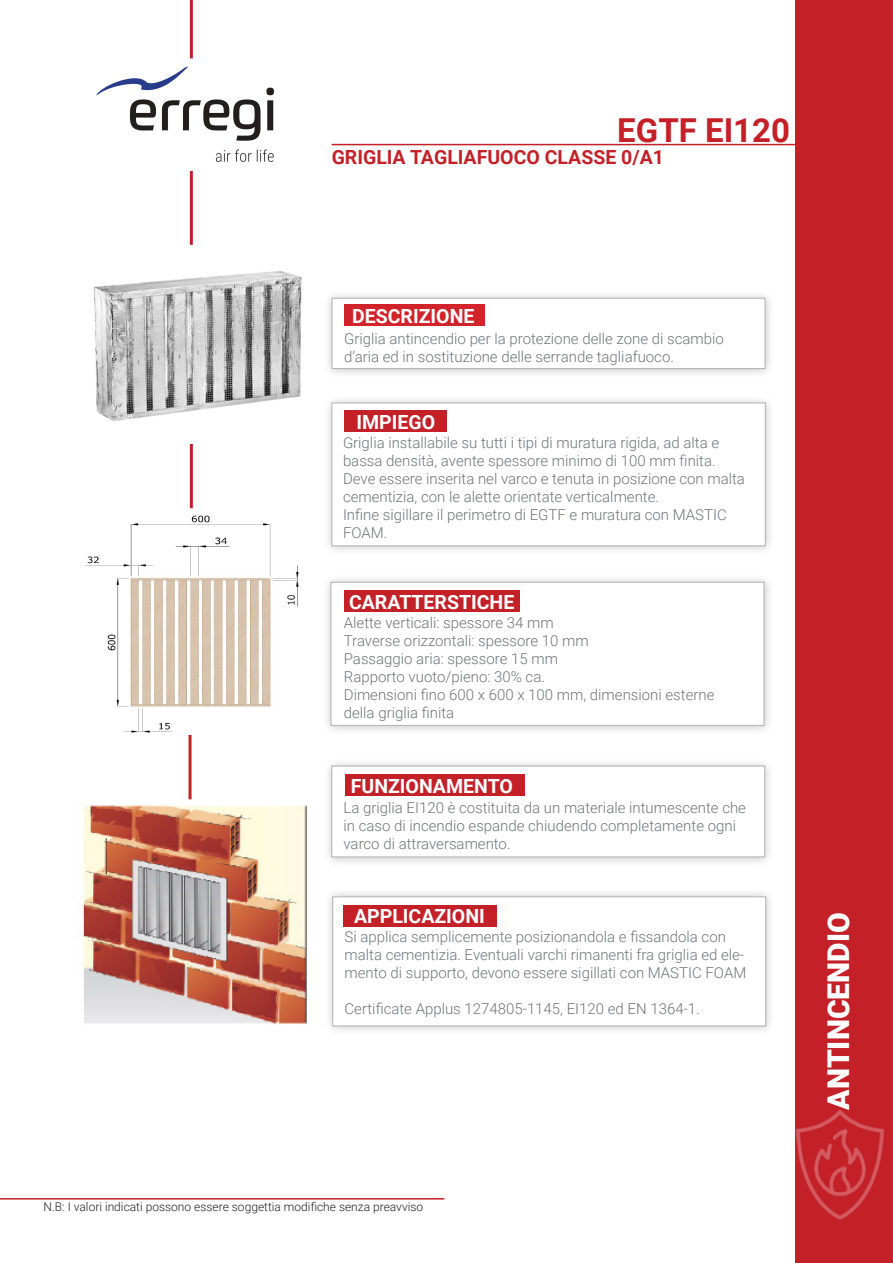
<style>
.page{position:relative;width:893px;height:1263px;background:#fff}
.page>*{position:absolute;margin:0;border:0;box-sizing:border-box;transform-origin:0 0}
.t1{font:700 33px "Roboto";color:#c42028}
.t2{font:900 30px "Roboto";color:#fff}
.t3{font:700 19.5px "Roboto";color:#fff}
.t4{font:700 19.5px "Roboto";color:#c42028}
.t5{font:300 15px/18px "Roboto";color:#727477}
.t6{font:300 12px "Roboto";color:#231f20}
</style>
<div class="page">
<div style="left:323px;top:394px;width:452px;height:162px;background:#231f20;opacity:.46"></div>
<div style="left:331px;top:403px;width:435px;height:143px;background:#fff"></div>
<div style="left:322px;top:573px;width:452px;height:162px;background:#231f20;opacity:.46"></div>
<div style="left:331px;top:582px;width:433px;height:144px;background:#fff"></div>
<div style="left:323px;top:289px;width:452px;height:89px;background:#231f20;opacity:.46"></div>
<div style="left:332px;top:298px;width:433px;height:71px;background:#fff"></div>
<div style="left:795px;top:0;width:98px;height:1263px;background:#c42028"></div>
<hr style="left:332px;top:144px;width:479px;height:1px;background:#c42028">
<hr style="left:190px;top:0;width:3px;height:58px;background:#c42028">
<hr style="left:190px;top:170px;width:3px;height:75px;background:#c42028">
<hr style="left:190px;top:443px;width:3px;height:65px;background:#c42028">
<div style="left:344px;top:304px;width:141px;height:22px;background:#d1232a"></div>
<div style="left:344px;top:590px;width:175px;height:22px;background:#c42028"></div>
<div style="left:344px;top:410px;width:102px;height:22px;background:#c42028"></div>
<hr style="left:189px;top:734px;width:3px;height:65px;background:#c42028">
<div style="left:323px;top:757px;width:452px;height:110px;background:#231f20;opacity:.46"></div>
<div style="left:331px;top:766px;width:434px;height:91px;background:#fff"></div>
<div style="left:345px;top:774px;width:179px;height:22px;background:#c42028"></div>
<div style="left:324px;top:888px;width:452px;height:148px;background:#231f20;opacity:.46"></div>
<div style="left:332px;top:896px;width:434px;height:130px;background:#fff"></div>
<div style="left:344px;top:905px;width:153px;height:21px;background:#c42028"></div>
<img style="left:96px;top:66px;width:179px;height:96px">
<img style="left:93px;top:271px;width:209px;height:150px">
<img style="left:85px;top:515px;width:214px;height:218px">
<img style="left:83px;top:804px;width:223px;height:220px">
<img style="left:797px;top:1111px;width:86px;height:109px">
<hr style="left:0;top:1198px;width:444px;height:1px;background:#c42028">
<p class="t1" style="left:617px;top:107px;width:174px">EGTF EI120</p>
<p class="t4" style="left:332px;top:144px;width:334px">GRIGLIA TAGLIAFUOCO CLASSE 0/A1</p>
<p class="t3" style="left:352px;top:302px;width:124px">DESCRIZIONE</p>
<p class="t5" style="left:344px;top:329px;width:381px">Griglia antincendio per la protezione delle zone di scambio d’aria ed in sostituzione delle serrande tagliafuoco.</p>
<p class="t3" style="left:356px;top:409px;width:80px">IMPIEGO</p>
<p class="t5" style="left:343px;top:433px;width:378px">Griglia installabile su tutti i tipi di muratura rigida, ad alta e bassa densità, avente spessore minimo di 100 mm finita.</p>
<p class="t5" style="left:343px;top:469px;width:403px">Deve essere inserita nel varco e tenuta in posizione con malta cementizia, con le alette orientate verticalmente.</p>
<p class="t5" style="left:343px;top:505px;width:385px">Infine sigillare il perimetro di EGTF e muratura con MASTIC<br>FOAM.</p>
<p class="t3" style="left:349px;top:588px;width:167px">CARATTERSTICHE</p>
<p class="t5" style="left:344px;top:613px;width:211px">Alette verticali: spessore 34 mm</p>
<p class="t5" style="left:344px;top:631px;width:246px">Traverse orizzontali: spessore 10 mm</p>
<p class="t5" style="left:344px;top:649px;width:216px">Passaggio aria: spessore 15 mm</p>
<p class="t5" style="left:344px;top:667px;width:203px">Rapporto vuoto/pieno: 30% ca.</p>
<p class="t5" style="left:344px;top:685px;width:372px">Dimensioni fino 600 x 600 x 100 mm, dimensioni esterne della griglia finita</p>
<p class="t3" style="left:351px;top:772px;width:164px">FUNZIONAMENTO</p>
<p class="t5" style="left:344px;top:798px;width:404px">La griglia EI120 è costituita da un materiale intumescente che in caso di incendio espande chiudendo completamente ogni varco di attraversamento.</p>
<p class="t3" style="left:354px;top:903px;width:132px">APPLICAZIONI</p>
<p class="t5" style="left:345px;top:927px;width:403px">Si applica semplicemente posizionandola e fissandola con malta cementizia. Eventuali varchi rimanenti fra griglia ed ele&shy;mento di supporto, devono essere sigillati con MASTIC FOAM</p>
<p class="t5" style="left:345px;top:999px;width:357px">Certificate Applus 1274805-1145, EI120 ed EN 1364-1.</p>
<p class="t6" style="left:44px;top:1199px;width:381px">N.B: I valori indicati possono essere soggettia modifiche senza preavviso</p>
<p class="t2" style="left:818px;top:1110px;width:199px;rotate:-90deg">ANTINCENDIO</p>
</div>
